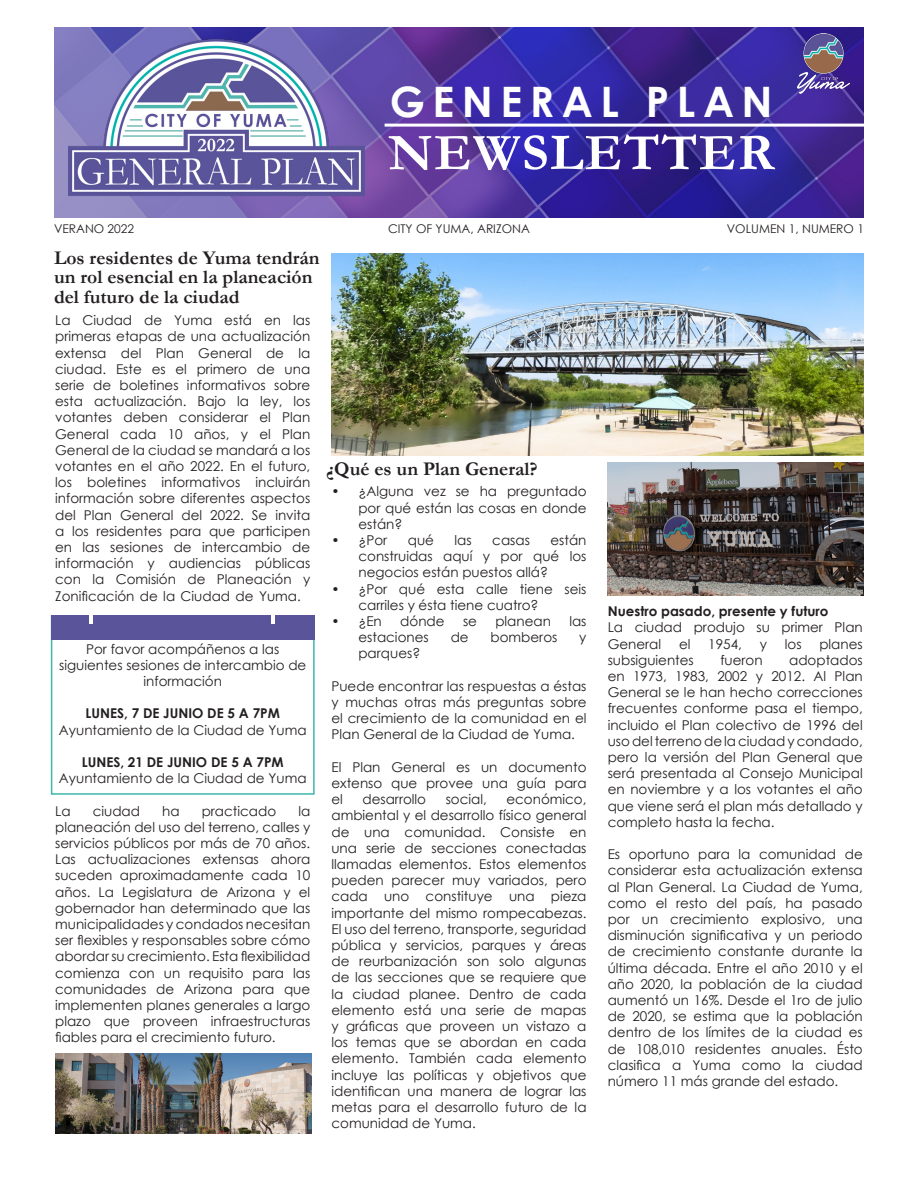
<style>
.page{position:relative;width:918px;height:1188px;background:#fff}
.page>*{position:absolute;margin:0;border:0;box-sizing:border-box;transform-origin:0 0}
.t1{font:700 52.5px "Garamond";letter-spacing:.03em;color:#fff}
.t2{font:700 42px "Century Gothic";letter-spacing:.18em;color:#fff}
.t3{font:700 19.5px/19.5px "Garamond";color:#231f20}
.t4{font:13.5px/16.2px "Century Gothic";color:#231f20;text-align:justify}
.t5{font:700 13.5px "Century Gothic";color:#231f20}
.t6{font:12px "Century Gothic";color:#231f20}
.s1{font-family:"Garamond";font-weight:700;color:#fff}
</style>
<div class="page">
<img style="left:54px;top:27px;width:810px;height:191px">
<img style="left:69px;top:39px;width:296px;height:157px">
<img style="left:331px;top:254px;width:533px;height:201px">
<img style="left:55px;top:1053px;width:256px;height:81px">
<img style="left:608px;top:463px;width:256px;height:133px">
<hr style="left:385px;top:124px;width:529px;height:3px;background:#fff">
<div style="left:51px;top:615px;width:264px;height:180px;border:2px solid #3db5ad"></div>
<div style="left:51px;top:615px;width:264px;height:25px;background:#5a559b"></div>
<hr style="left:89px;top:610px;width:4px;height:14px;background:#fff">
<hr style="left:271px;top:610px;width:3px;height:14px;background:#fff">
<img style="left:797px;top:34px;width:53px;height:60px">
<p class="t2" style="left:390px;top:70px;width:385px">GENERAL PLAN</p>
<p class="t1" style="left:388px;top:117px;width:387px">NEWSLETTER</p>
<p class="t6" style="left:54px;top:221px;width:82px">VERANO 2022</p>
<p class="t6" style="left:388px;top:221px;width:143px">CITY OF YUMA, ARIZONA</p>
<p class="t6" style="left:727px;top:221px;width:139px">VOLUMEN 1, NUMERO 1</p>
<p class="t3" style="left:54px;top:248px;width:267px">Los residentes de Yuma tendrán un rol esencial en la planeación del futuro de la ciudad</p>
<p class="t4" style="left:55px;top:312px;width:257px">La Ciudad de Yuma está en las primeras etapas de una actualización extensa del Plan General de la ciudad. Este es el primero de una serie de boletines informativos sobre esta actualización. Bajo la ley, los votantes deben considerar el Plan General cada 10 años, y el Plan General de la ciudad se mandará a los votantes en el año 2022. En el futuro, los boletines informativos incluirán información sobre diferentes aspectos del Plan General del 2022. Se invita a los residentes para que participen en las sesiones de intercambio de información y audiencias públicas con la Comisión de Planeación y Zonificación de la Ciudad de Yuma.<span class="s1">R</span></p>
<p class="t4" style="left:59px;top:640px;width:249px;text-align:center">Por favor acompáñenos a las siguientes sesiones de intercambio de información</p>
<p class="t5" style="left:86px;top:703px;width:196px">LUNES, 7 DE JUNIO DE 5 A 7PM</p>
<p class="t4" style="left:59px;top:721px;width:249px">Ayuntamiento de la Ciudad de Yuma</p>
<p class="t5" style="left:82px;top:752px;width:203px">LUNES, 21 DE JUNIO DE 5 A 7PM</p>
<p class="t4" style="left:59px;top:770px;width:249px">Ayuntamiento de la Ciudad de Yuma</p>
<p class="t4" style="left:55px;top:802px;width:17px">La</p>
<p class="t4" style="left:93px;top:802px;width:49px">ciudad</p>
<p class="t4" style="left:162px;top:802px;width:19px">ha</p>
<p class="t4" style="left:202px;top:802px;width:76px">practicado</p>
<p class="t4" style="left:55px;top:802px;width:257px;text-indent:243px">la planeación del uso del terreno, calles y servicios públicos por más de 70 años.<br>Las actualizaciones extensas ahora suceden aproximadamente cada 10 años. La Legislatura de Arizona y el gobernador han determinado que las municipalidades y condados necesitan ser flexibles y responsables sobre cómo abordar su crecimiento. Esta flexibilidad comienza con un requisito para las comunidades de Arizona para que implementen planes generales a largo plazo que proveen infraestructuras fiables para el crecimiento futuro.</p>
<p class="t3" style="left:326px;top:460px;width:213px">¿Qué es un Plan General?</p>
<p class="t4" style="left:358px;top:483px;width:230px;text-indent:-27px">• ¿Alguna vez se ha preguntado por qué están las cosas en donde están?</p>
<p class="t4" style="left:331px;top:532px;width:57px">• ¿Por</p>
<p class="t4" style="left:408px;top:532px;width:28px">qué</p>
<p class="t4" style="left:455px;top:532px;width:19px">las</p>
<p class="t4" style="left:492px;top:532px;width:39px">casas</p>
<p class="t4" style="left:358px;top:532px;width:230px;text-indent:192px">están construidas aquí y por qué los negocios están puestos allá?</p>
<p class="t4" style="left:358px;top:580px;width:230px;text-indent:-27px">• ¿Por qué esta calle tiene seis carriles y ésta tiene cuatro?</p>
<p class="t4" style="left:331px;top:613px;width:52px">• ¿En</p>
<p class="t4" style="left:400px;top:613px;width:46px">dónde</p>
<p class="t4" style="left:463px;top:613px;width:16px">se</p>
<p class="t4" style="left:495px;top:613px;width:57px">planean</p>
<p class="t4" style="left:569px;top:613px;width:19px">las</p>
<p class="t4" style="left:358px;top:629px;width:72px">estaciones</p>
<p class="t4" style="left:451px;top:629px;width:20px">de</p>
<p class="t4" style="left:491px;top:629px;width:68px">bomberos</p>
<p class="t4" style="left:579px;top:629px;width:9px">y</p>
<p class="t4" style="left:358px;top:645px;width:63px">parques?</p>
<p class="t4" style="left:331px;top:678px;width:257px">Puede encontrar las respuestas a éstas y muchas otras más preguntas sobre el crecimiento de la comunidad en el Plan General de la Ciudad de Yuma.</p>
<p class="t4" style="left:331px;top:759px;width:257px">El Plan General es un documento extenso que provee una guía para el</p>
<p class="t4" style="left:331px;top:791px;width:257px;text-indent:175px">económico, ambiental y el desarrollo físico general de una comunidad. Consiste en una serie de secciones conectadas llamadas elementos. Estos elementos pueden parecer muy variados, pero cada uno constituye una pieza importante del mismo rompecabezas.<br>El uso del terreno, transporte, seguridad pública y servicios, parques y áreas de reurbanización son solo algunas de las secciones que se requiere que la ciudad planee. Dentro de cada elemento está una serie de mapas y gráficas que proveen un vistazo a los temas que se abordan en cada elemento. También cada elemento incluye las políticas y objetivos que identifican una manera de lograr las metas para el desarrollo futuro de la comunidad de Yuma.</p>
<p class="t4" style="left:362px;top:791px;width:65px">desarrollo</p>
<p class="t4" style="left:446px;top:791px;width:43px">social,</p>
<p class="t5" style="left:608px;top:601px;width:222px">Nuestro pasado, presente y futuro</p>
<p class="t4" style="left:608px;top:619px;width:257px">La ciudad produjo su primer Plan<br>General</p>
<p class="t4" style="left:679px;top:635px;width:13px">el</p>
<p class="t4" style="left:708px;top:635px;width:35px">1954,</p>
<p class="t4" style="left:760px;top:635px;width:9px">y</p>
<p class="t4" style="left:785px;top:635px;width:18px">los</p>
<p class="t4" style="left:819px;top:635px;width:45px">planes</p>
<p class="t4" style="left:608px;top:652px;width:88px">subsiguientes</p>
<p class="t4" style="left:720px;top:652px;width:44px">fueron</p>
<p class="t4" style="left:608px;top:652px;width:257px;text-indent:181px">adoptados en 1973, 1983, 2002 y 2012. Al Plan General se le han hecho correcciones frecuentes conforme pasa el tiempo, incluido el Plan colectivo de 1996 del uso del terreno de la ciudad y condado, pero la versión del Plan General que será presentada al Consejo Municipal en noviembre y a los votantes el año que viene será el plan más detallado y completo hasta la fecha.</p>
<p class="t4" style="left:608px;top:846px;width:257px">Es oportuno para la comunidad de considerar esta actualización extensa al Plan General. La Ciudad de Yuma, como el resto del país, ha pasado por un crecimiento explosivo, una disminución significativa y un periodo de crecimiento constante durante la última década. Entre el año 2010 y el año 2020, la población de la ciudad aumentó un 16%. Desde el 1ro de julio de 2020, se estima que la población dentro de los límites de la ciudad es de 108,010 residentes anuales. Ésto clasifica a Yuma como la ciudad número 11 más grande del estado.</p>
</div>
